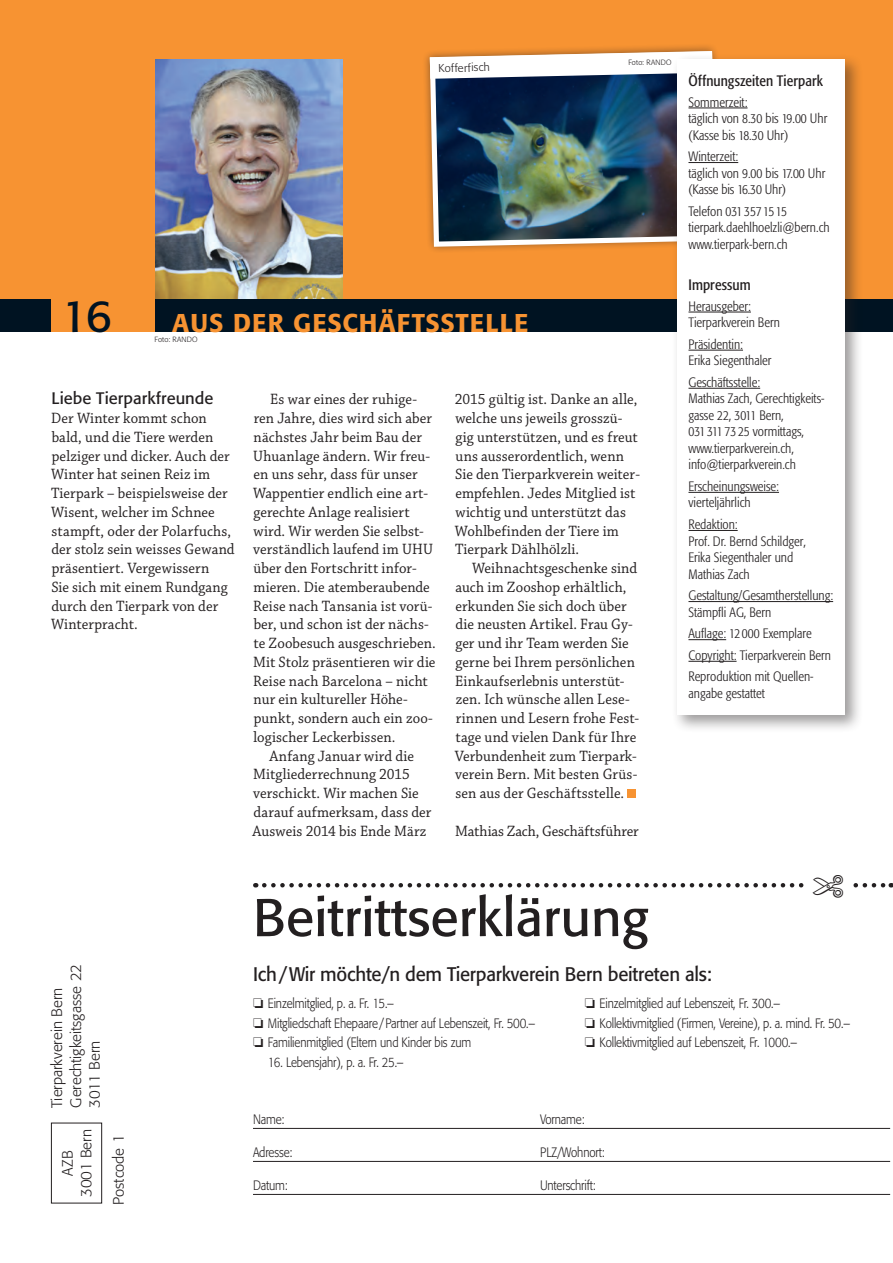
<style>
.page{position:relative;width:893px;height:1263px;background:#fff}
.page>*{position:absolute;margin:0;border:0;box-sizing:border-box;transform-origin:0 0}
.t1{font:52.5px "Formata";color:#231f20}
.t2{font:44.7px "Formata";color:#001322}
.t3{font:500 25.5px "Formata";letter-spacing:.045em;color:#f79332}
.t4{font:19.5px "Formata";letter-spacing:-.01em;color:#231f20;scale:.95 1}
.t5{font:16.5px "Formata";color:#231f20}
.t6{font:15.75px/18.8px "Chaparral Pro";letter-spacing:.005em;color:#231f20;scale:.94 1}
.t7{font:300 15px/18.8px "Formata";color:#231f20;text-align:center}
.t8{font:condensed 15px "Formata";letter-spacing:.005em;color:#231f20}
.t9{font:300 condensed 13.5px/16.5px "Formata";color:#231f20}
.t10{font:300 13.5px "Formata";letter-spacing:-.01em;color:#231f20;scale:.85 1}
.t11{font:300 11.25px "Formata";color:#231f20}
.t12{font:300 7.5px "Formata";letter-spacing:.02em;color:#231f20}
</style>
<div class="page">
<div style="left:0;top:0;width:893px;height:332px;background:#f79332"></div>
<div style="left:627px;top:790px;width:9px;height:8px;background:#f79332"></div>
<hr style="left:253px;top:1128px;width:637px;height:1px;background:#231f20">
<hr style="left:253px;top:1161px;width:637px;height:1px;background:#231f20">
<hr style="left:253px;top:1194px;width:637px;height:1px;background:#231f20">
<div style="left:51px;top:1123px;width:51px;height:80px;border:1px solid #231f20"></div>
<div style="left:0;top:299px;width:51px;height:33px;background:#001322"></div>
<img style="left:155px;top:60px;width:187px;height:239px">
<div style="left:155px;top:299px;width:738px;height:33px;background:#001322"></div>
<svg style="left:425px;top:46px;width:287px;height:205px"></svg>
<img style="left:427px;top:48px;width:289px;height:201px">
<svg style="left:430px;top:51px;width:282px;height:28px;background:#e0d8d2"></svg>
<div style="left:671px;top:54px;width:192px;height:679px;background:#231f20;opacity:.45"></div>
<div style="left:677px;top:60px;width:168px;height:655px;background:#fff"></div>
<hr style="left:688px;top:108px;width:59px;height:1px;background:#231f20">
<hr style="left:688px;top:162px;width:50px;height:1px;background:#231f20">
<hr style="left:688px;top:312px;width:63px;height:1px;background:#231f20">
<hr style="left:688px;top:350px;width:55px;height:1px;background:#231f20">
<hr style="left:688px;top:388px;width:72px;height:1px;background:#231f20">
<hr style="left:688px;top:492px;width:91px;height:1px;background:#231f20">
<hr style="left:688px;top:530px;width:50px;height:1px;background:#231f20">
<hr style="left:688px;top:601px;width:145px;height:1px;background:#231f20">
<hr style="left:688px;top:639px;width:38px;height:1px;background:#231f20">
<hr style="left:688px;top:661px;width:49px;height:1px;background:#231f20">
<svg style="left:264px;top:883px;width:628px;height:5px"></svg>
<p class="t11" style="left:438px;top:62px;width:53px;rotate:-1deg">Kofferfisch</p>
<h2 class="t2" style="left:61px;top:289px;width:52px">16</h2>
<h3 class="t3" style="left:172px;top:307px;width:358px">AUS DER GESCHÄFTSSTELLE</h3>
<p class="t12" style="left:154px;top:335px;width:45px">Foto: RANDO</p>
<p class="t12" style="left:628px;top:58px;width:45px;rotate:-1deg">Foto: RANDO</p>
<p class="t5" style="left:52px;top:389px;width:163px">Liebe Tierparkfreunde</p>
<p class="t6" style="left:51px;top:409px;width:197px">Der Winter kommt schon bald, und die Tiere werden pelziger und dicker. Auch der<br>Winter hat seinen Reiz im<br>Tierpark – beispielsweise der<br>Wisent, welcher im Schnee stampft, oder der Polarfuchs, der stolz sein weisses Gewand präsentiert. Vergewissern<br>Sie sich mit einem Rundgang durch den Tierpark von der<br>Winterpracht.</p>
<p class="t6" style="left:253px;top:391px;width:196px;text-indent:17px">Es war eines der ruhige&shy;ren Jahre, dies wird sich aber nächstes Jahr beim Bau der<br>Uhuanlage ändern. Wir freu&shy;en uns sehr, dass für unser<br>Wappentier endlich eine art&shy;gerechte Anlage realisiert wird. Wir werden Sie selbst&shy;verständlich laufend im UHU über den Fortschritt infor&shy;mieren. Die atemberaubende<br>Reise nach Tansania ist vorü&shy;ber, und schon ist der nächs&shy;te Zoobesuch ausgeschrieben.<br>Mit Stolz präsentieren wir die<br>Reise nach Barcelona – nicht nur ein kultureller Höhe&shy;punkt, sondern auch ein zoo&shy;logischer Leckerbissen.</p>
<p class="t6" style="left:252px;top:747px;width:192px;text-indent:17px">Anfang Januar wird die<br>Mitgliederrechnung 2015 verschickt. Wir machen Sie darauf aufmerksam, dass der<br>Ausweis 2014 bis Ende März</p>
<p class="t6" style="left:455px;top:391px;width:198px">2015 gültig ist. Danke an alle, welche uns jeweils grosszü&shy;gig unterstützen, und es freut uns ausserordentlich, wenn<br>Sie den Tierparkverein weiter&shy;empfehlen. Jedes Mitglied ist wichtig und unterstützt das<br>Wohlbefinden der Tiere im<br>Tierpark Dählhölzli.</p>
<p class="t6" style="left:455px;top:559px;width:198px;text-indent:17px">Weihnachtsgeschenke sind auch im Zooshop erhältlich, erkunden Sie sich doch über die neusten Artikel. Frau Gy&shy;ger und ihr Team werden Sie gerne bei Ihrem persönlichen<br>Einkaufserlebnis unterstüt&shy;zen. Ich wünsche allen Lese&shy;rinnen und Lesern frohe Fest&shy;tage und vielen Dank für Ihre<br>Verbundenheit zum Tierpark&shy;verein Bern. Mit besten Grüs&shy;sen aus der Geschäftsstelle.</p>
<p class="t6" style="left:455px;top:822px;width:197px">Mathias Zach, Geschäftsführer</p>
<p class="t8" style="left:688px;top:72px;width:136px">Öffnungszeiten Tierpark</p>
<p class="t9" style="left:688px;top:94px;width:140px">Sommerzeit:<br>täglich von 8.30 bis 19.00 Uhr (Kasse bis 18.30 Uhr)</p>
<p class="t9" style="left:688px;top:148px;width:138px">Winterzeit:<br>täglich von 9.00 bis 17.00 Uhr (Kasse bis 16.30 Uhr)</p>
<p class="t9" style="left:688px;top:203px;width:143px">Telefon 031 357 15 15 tierpark.daehlhoelzli@bern.ch www.tierpark-bern.ch</p>
<p class="t8" style="left:688px;top:276px;width:64px">Impressum</p>
<p class="t9" style="left:688px;top:298px;width:93px">Herausgeber:<br>Tierparkverein Bern</p>
<p class="t9" style="left:688px;top:336px;width:85px">Präsidentin:<br>Erika Siegenthaler</p>
<p class="t9" style="left:688px;top:374px;width:138px">Geschäftsstelle:<br>Mathias Zach, Gerechtigkeits&shy;gasse 22, 3011 Bern,<br>031 311 73 25 vormittags, www.tierparkverein.ch, info@tierparkverein.ch</p>
<p class="t9" style="left:688px;top:478px;width:92px">Erscheinungsweise: vierteljährlich</p>
<p class="t9" style="left:688px;top:516px;width:119px">Redaktion:<br>Prof. Dr. Bernd Schildger,<br>Erika Siegenthaler und<br>Mathias Zach</p>
<p class="t9" style="left:688px;top:587px;width:146px">Gestaltung/Gesamtherstellung:<br>Stämpfli AG, Bern</p>
<p class="t9" style="left:688px;top:623px;width:144px;line-height:21.6px">Auflage: 12 000 Exemplare<br>Copyright: Tierparkverein Bern<br>Reproduktion mit Quellen-</p>
<p class="t9" style="left:688px;top:685px;width:78px">angabe gestattet</p>
<p class="t7" style="left:48px;top:1108px;width:145px;text-align:left;rotate:-90deg">Tierparkverein Bern<br>Gerechtigkeitsgasse 22<br>3011 Bern</p>
<p class="t7" style="left:58px;top:1197px;width:69px;rotate:-90deg">AZB<br>3001 Bern</p>
<p class="t7" style="left:109px;top:1205px;width:72px;rotate:-90deg">Postcode 1</p>
<h1 class="t1" style="left:253px;top:886px;width:397px">Beitrittserklärung</h1>
<p class="t4" style="left:253px;top:962px;width:484px">Ich/Wir möchte/n dem Tierparkverein Bern beitreten als:</p>
<p class="t10" style="left:253px;top:995px;width:167px">□ Einzelmitglied, p. a. Fr. 15.–</p>
<p class="t10" style="left:585px;top:995px;width:232px">□ Einzelmitglied auf Lebenszeit, Fr. 300.–</p>
<p class="t10" style="left:253px;top:1015px;width:333px">□ Mitgliedschaft Ehepaare/Partner auf Lebenszeit, Fr. 500.–</p>
<p class="t10" style="left:585px;top:1015px;width:314px">□ Kollektivmitglied (Firmen, Vereine), p. a. mind. Fr. 50.–</p>
<p class="t10" style="left:253px;top:1034px;width:258px">□ Familienmitglied (Eltern und Kinder bis zum</p>
<p class="t10" style="left:585px;top:1034px;width:251px">□ Kollektivmitglied auf Lebenszeit, Fr. 1000.–</p>
<p class="t10" style="left:268px;top:1054px;width:161px">16. Lebensjahr), p. a. Fr. 25.–</p>
<p class="t10" style="left:253px;top:1111px;width:39px">Name:</p>
<p class="t10" style="left:540px;top:1111px;width:54px">Vorname:</p>
<p class="t10" style="left:253px;top:1144px;width:48px">Adresse:</p>
<p class="t10" style="left:540px;top:1144px;width:78px">PLZ/Wohnort:</p>
<p class="t10" style="left:253px;top:1177px;width:42px">Datum:</p>
<p class="t10" style="left:540px;top:1177px;width:67px">Unterschrift:</p>
</div>
